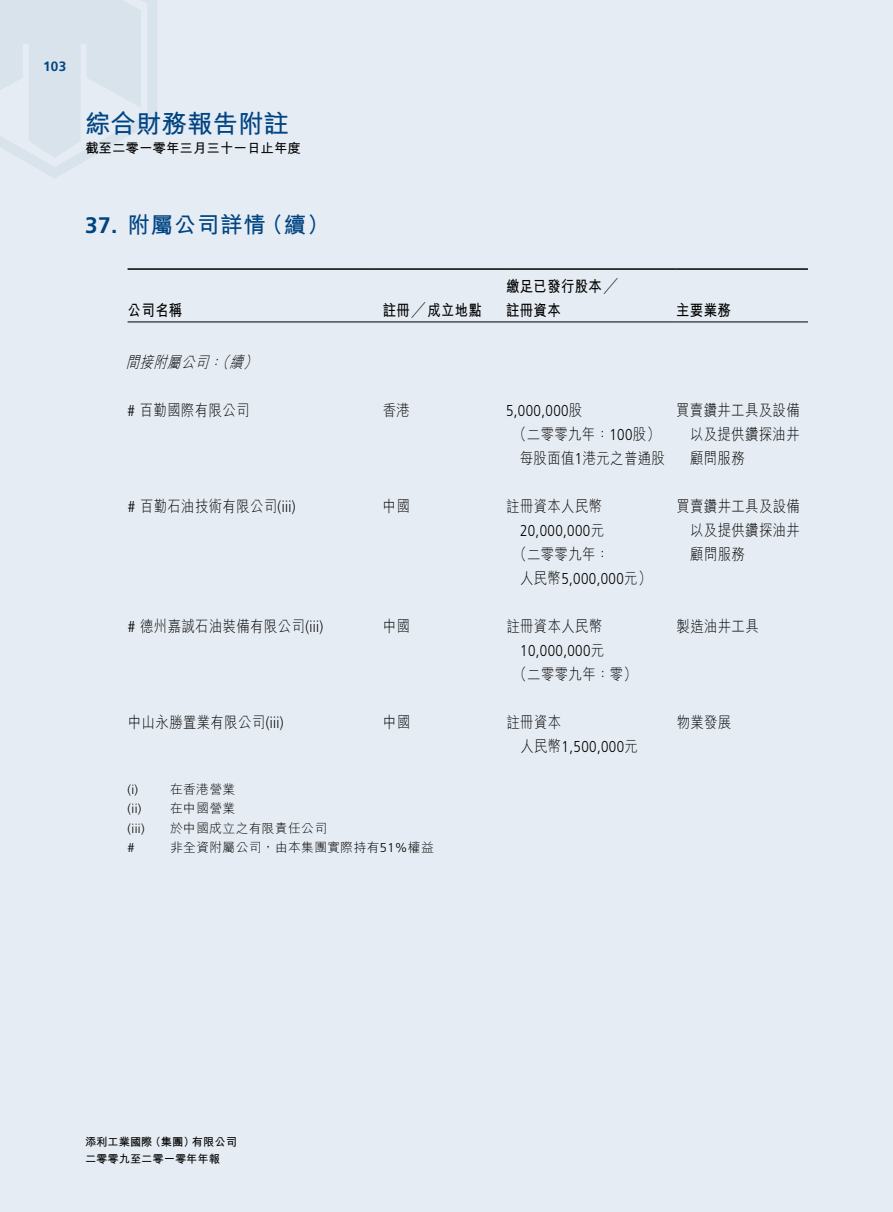
<style>
.page{position:relative;width:893px;height:1212px;background:#e6ecf3}
.page>*{position:absolute;margin:0;border:0;box-sizing:border-box;transform-origin:0 0}
.t1{font:700 25.5px "M Hei HK";color:#004483}
.t2{font:700 22.5px "M Hei HK";letter-spacing:.03em;color:#004483}
.t3{font:300 15.75px/24px "M Hei HK";letter-spacing:.03em;color:#000;text-align:justify;scale:.85 1}
.t4{font:300 15.75px "Frutiger LT Std";letter-spacing:.03em;color:#000;scale:.85 1}
.t5{font:700 15.75px "M Hei HK";letter-spacing:.03em;color:#000;scale:.85 1}
.t6{font:italic 300 15.75px "M Hei HK";color:#000;scale:.85 1}
.t7{font:700 13.5px "M Hei HK";color:#000}
.t8{font:700 13.5px "Frutiger LT Std";color:#004483}
.t9{font:300 12.75px "M Hei HK";letter-spacing:.03em;color:#000}
.t10{font:300 12.75px "Frutiger LT Std";color:#000}
.t11{font:700 11.25px/17.2px "M Hei HK";color:#000}
.s1{font-family:"Frutiger LT Std"}
.s2{font-family:"M Hei HK"}
</style>
<div class="page">
<svg style="left:0;top:0;width:157px;height:178px"></svg>
<hr style="left:128px;top:268px;width:242px;height:2px;background:#000">
<hr style="left:370px;top:268px;width:136px;height:2px;background:#000">
<hr style="left:506px;top:268px;width:170px;height:2px;background:#000">
<hr style="left:676px;top:268px;width:132px;height:2px;background:#000">
<hr style="left:128px;top:322px;width:242px;height:1px;background:#000">
<hr style="left:370px;top:322px;width:136px;height:1px;background:#000">
<hr style="left:506px;top:322px;width:170px;height:1px;background:#000">
<hr style="left:676px;top:322px;width:132px;height:1px;background:#000">
<p class="t8" style="left:43px;top:58px;width:25px">103</p>
<h1 class="t1" style="left:85px;top:105px;width:205px">綜合財務報告附註</h1>
<p class="t7" style="left:85px;top:138px;width:217px">截至二零一零年三月三十一日止年度</p>
<h2 class="t2" style="left:85px;top:208px;width:182px"><span class="s1">37.</span> 附屬公司詳情</h2>
<h2 class="t2" style="left:261px;top:208px;width:70px">（續(</h2>
<p class="t5" style="left:128px;top:299px;width:66px">公司名稱</p>
<p class="t6" style="left:229px;top:351px;width:24px">續</p>
<p class="t6" style="left:209px;top:351px;width:32px">（：</p>
<p class="t6" style="left:243px;top:351px;width:24px">(</p>
<p class="t6" style="left:126px;top:351px;width:105px">間接附屬公司</p>
<p class="t3" style="left:128px;top:398px;width:145px"><span class="s1">#</span> 百勤國際有限公司</p>
<p class="t3" style="left:128px;top:494px;width:199px"><span class="s1">#</span> 百勤石油技術有限公司<span class="s1">(iii)</span></p>
<p class="t5" style="left:383px;top:299px;width:118px">註冊 ╱成立地點</p>
<p class="t3" style="left:383px;top:398px;width:33px">香港</p>
<p class="t3" style="left:383px;top:494px;width:33px">中國</p>
<p class="t3" style="left:128px;top:614px;width:231px"><span class="s1">#</span> 德州嘉誠石油裝備有限公司<span class="s1">(iii)</span></p>
<p class="t3" style="left:128px;top:710px;width:184px">中山永勝置業有限公司<span class="s1">(iii)</span></p>
<p class="t10" style="left:128px;top:782px;width:12px">)i(</p>
<p class="t9" style="left:170px;top:780px;width:67px">在香港營業</p>
<p class="t10" style="left:128px;top:802px;width:15px">)i i(</p>
<p class="t9" style="left:170px;top:800px;width:67px">在中國營業</p>
<p class="t10" style="left:128px;top:821px;width:19px">(iii)</p>
<p class="t9" style="left:170px;top:819px;width:158px">於中國成立之有限責任公司</p>
<p class="t3" style="left:383px;top:614px;width:33px">中國</p>
<p class="t3" style="left:383px;top:710px;width:33px">中國</p>
<p class="t10" style="left:128px;top:841px;width:9px">#</p>
<p class="t9" style="left:170px;top:839px;width:265px">非全資附屬公司，由本集團實際持有<span class="s1">51%</span>權益</p>
<p class="t5" style="left:506px;top:275px;width:133px">繳足已發行股本╱</p>
<p class="t5" style="left:506px;top:299px;width:66px">註冊資本</p>
<p class="t5" style="left:676px;top:299px;width:66px">主要業務</p>
<p class="t4" style="left:506px;top:402px;width:91px">5,000,000<span class="s2">股</span></p>
<p class="t3" style="left:513px;top:422px;width:180px;text-align:center">（二零零九年：<span class="s1">100</span>股(每股面值<span class="s1">1</span>港元之普通股</p>
<p class="t3" style="left:690px;top:398px;width:131px;text-indent:-14px">買賣鑽井工具及設備以及提供鑽探油井顧問服務</p>
<p class="t3" style="left:506px;top:494px;width:114px">註冊資本人民幣</p>
<p class="t4" style="left:520px;top:522px;width:100px">20,000,000<span class="s2">元</span></p>
<p class="t3" style="left:513px;top:542px;width:114px">（二零零九年：</p>
<p class="t4" style="left:520px;top:570px;width:156px"><span class="s2">人民幣</span>5,000,000<span class="s2">元(</span></p>
<p class="t3" style="left:506px;top:614px;width:114px">註冊資本人民幣</p>
<p class="t4" style="left:520px;top:642px;width:100px">10,000,000<span class="s2">元</span></p>
<p class="t3" style="left:514px;top:662px;width:147px">（二零零九年：零(</p>
<p class="t3" style="left:507px;top:710px;width:66px">註冊資本</p>
<p class="t4" style="left:520px;top:738px;width:140px"><span class="s2">人民幣</span>1,500,000<span class="s2">元</span></p>
<p class="t3" style="left:690px;top:494px;width:131px;text-indent:-14px">買賣鑽井工具及設備以及提供鑽探油井顧問服務</p>
<p class="t3" style="left:677px;top:614px;width:98px">製造油井工具</p>
<p class="t3" style="left:677px;top:710px;width:66px">物業發展</p>
<p class="t11" style="left:150px;top:1132px;width:46px">（集團）</p>
<p class="t11" style="left:192px;top:1132px;width:46px">有限公司</p>
<p class="t11" style="left:85px;top:1132px;width:136px">添利工業國際<br>二零零九至二零一零年年報</p>
</div>
